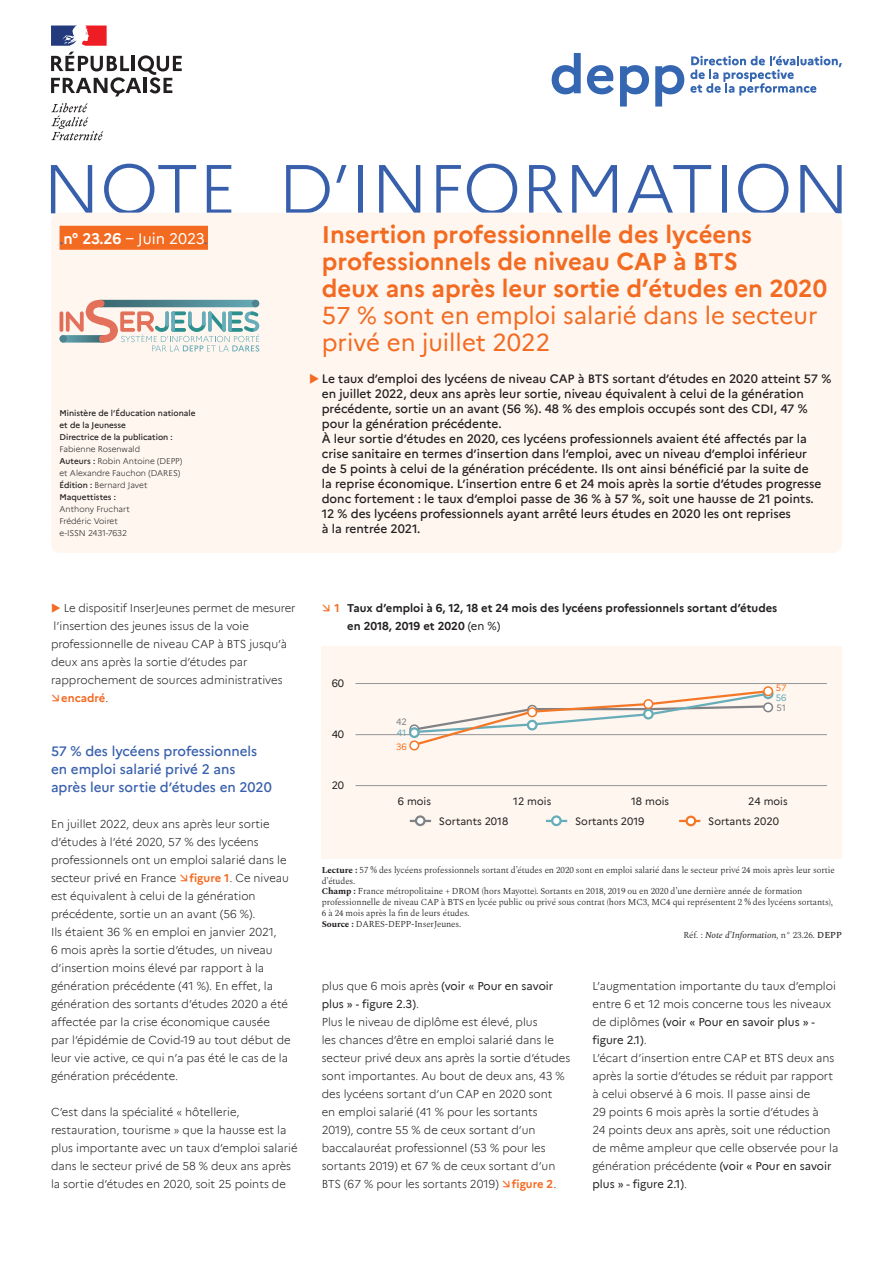
<style>
.page{position:relative;width:893px;height:1263px;background:#fff}
.page>*{position:absolute;margin:0;border:0;box-sizing:border-box;transform-origin:0 0}
.t1{font:300 69px "Marianne";color:#375fac}
.t2{font:700 24px/27px "Marianne";color:#f36a21}
.t3{font:24px/27px "Marianne";color:#f36a21}
.t4{font:15px "Marianne";color:#fff}
.t5{font:500 13.5px/18px "Marianne";color:#375fac}
.t6{font:500 12px/15px "Marianne";color:#231f20}
.t7{font:300 11.25px/18px "Marianne";color:#231f20}
.t8{font:700 11.25px/18px "Marianne";color:#231f20}
.t9{font:700 11.25px "Marianne";color:#f36a21}
.t10{font:10.5px "Marianne";letter-spacing:.005em;color:#231f20}
.t11{font:300 9px "Spectral";letter-spacing:-.01em;color:#231f20}
.t12{font:italic 9px "Spectral";color:#231f20}
.t13{font:9px "Marianne";color:#808285}
.t14{font:9px "Marianne";color:#67acb9}
.t15{font:9px "Marianne";color:#f47728}
.t16{font:300 8.25px/12px "Marianne";color:#231f20}
.t17{font:500 8.25px/12px "Marianne";color:#231f20}
.s1{color:#375fac}
.s2{font-weight:700}
.s3{font-weight:500}
.s4{font-weight:300;color:#231f20}
.s5{font-weight:700;color:#f36a21}
.s6{font-weight:400}
.s7{font-weight:300;font-style:normal}
.s8{font-weight:500;font-style:normal}
</style>
<div class="page">
<div style="left:51px;top:213px;width:791px;height:340px;background:#fef6ef;border-radius:9px"></div>
<div style="left:60px;top:226px;width:148px;height:24px;background:#f36a21"></div>
<svg style="left:51px;top:52px;width:131px;height:45px"></svg>
<svg style="left:51px;top:103px;width:52px;height:37px"></svg>
<svg style="left:51px;top:26px;width:56px;height:20px"></svg>
<svg style="left:552px;top:53px;width:29px;height:41px"></svg>
<svg style="left:587px;top:65px;width:27px;height:29px"></svg>
<svg style="left:620px;top:65px;width:29px;height:42px"></svg>
<svg style="left:655px;top:65px;width:29px;height:42px"></svg>
<svg style="left:690px;top:56px;width:152px;height:40px"></svg>
<div style="left:322px;top:646px;width:520px;height:213px;background:#fef6ef"></div>
<hr style="left:356px;top:683px;width:471px;height:1px;background:#939598">
<hr style="left:356px;top:734px;width:471px;height:1px;background:#939598">
<hr style="left:356px;top:785px;width:471px;height:1px;background:#939598">
<hr style="left:679px;top:820px;width:21px;height:2px;background:#f47728">
<hr style="left:546px;top:820px;width:21px;height:2px;background:#67acb9">
<div style="left:552px;top:816px;width:9px;height:9px;background:#fff;border-radius:50%"></div>
<div style="left:551px;top:815px;width:11px;height:11px;border:2px solid #67acb9;border-radius:50%"></div>
<hr style="left:410px;top:820px;width:21px;height:2px;background:#808285">
<div style="left:416px;top:816px;width:8px;height:9px;background:#fff;border-radius:50%"></div>
<div style="left:415px;top:815px;width:11px;height:11px;border:2px solid #808285;border-radius:50%"></div>
<svg style="left:687px;top:817px;width:8px;height:8px"></svg>
<div style="left:685px;top:815px;width:11px;height:11px;border:2px solid #f47728;border-radius:50%"></div>
<div style="left:763px;top:702px;width:10px;height:10px;border:2px solid #808285;border-radius:50%"></div>
<div style="left:409px;top:724px;width:10px;height:10px;border:2px solid #808285;border-radius:50%"></div>
<div style="left:763px;top:688px;width:10px;height:11px;border:2px solid #67acb9;border-radius:50%"></div>
<div style="left:409px;top:727px;width:11px;height:11px;border:2px solid #67acb9;border-radius:50%"></div>
<svg style="left:412px;top:690px;width:359px;height:57px"></svg>
<div style="left:764px;top:687px;width:8px;height:8px;background:#fff;border-radius:50%"></div>
<div style="left:763px;top:686px;width:10px;height:10px;border:2px solid #f47728;border-radius:50%"></div>
<div style="left:644px;top:700px;width:9px;height:8px;background:#fff;border-radius:50%"></div>
<div style="left:643px;top:699px;width:10px;height:10px;border:2px solid #f47728;border-radius:50%"></div>
<div style="left:410px;top:741px;width:9px;height:9px;background:#fff;border-radius:50%"></div>
<div style="left:409px;top:740px;width:10px;height:10px;border:2px solid #f47728;border-radius:50%"></div>
<div style="left:528px;top:708px;width:8px;height:8px;background:#fff;border-radius:50%"></div>
<div style="left:527px;top:707px;width:10px;height:10px;border:2px solid #f47728;border-radius:50%"></div>
<hr style="left:60px;top:311px;width:3px;height:21px;background:#e2705b;border-radius:2px">
<div style="left:60px;top:335px;width:7px;height:8px;background:#4e848e;border-radius:50%"></div>
<svg style="left:66px;top:300px;width:193px;height:52px"></svg>
<h1 class="t1" style="left:43px;top:136px;width:808px">NOTE D’INFORMATION</h1>
<h3 class="t4" style="left:60px;top:227px;width:150px"><span class="s1">.</span><span class="s2">n° 23.26</span> – Juin 2023<span class="s1">.</span></h3>
<h2 class="t2" style="left:322px;top:219px;width:507px">Insertion professionnelle des lycéens professionnels de niveau CAP à BTS<br>deux ans après leur sortie d’études en 2020</h2>
<h2 class="t3" style="left:322px;top:300px;width:497px">57 % sont en emploi salarié dans le secteur privé en juillet 2022</h2>
<p class="t6" style="left:322px;top:371px;width:511px">Le taux d’emploi des lycéens de niveau CAP à BTS sortant d’études en 2020 atteint 57 % en juillet 2022, deux ans après leur sortie, niveau équivalent à celui de la génération précédente, sortie un an avant (56 %). 48 % des emplois occupés sont des CDI, 47 % pour la génération précédente.<br>À leur sortie d’études en 2020, ces lycéens professionnels avaient été affectés par la crise sanitaire en termes d’insertion dans l’emploi, avec un niveau d’emploi inférieur<br>de 5 points à celui de la génération précédente. Ils ont ainsi bénéficié par la suite de<br>la reprise économique. L’insertion entre 6 et 24 mois après la sortie d’études progresse donc fortement : le taux d’emploi passe de 36 % à 57 %, soit une hausse de 21 points.<br>12 % des lycéens professionnels ayant arrêté leurs études en 2020 les ont reprises<br>à la rentrée 2021.</p>
<p class="t17" style="left:60px;top:406px;width:137px">Ministère de l’Éducation nationale et de la Jeunesse<br>Directrice de la publication :</p>
<p class="t16" style="left:60px;top:442px;width:124px">Fabienne Rosenwald<br><span class="s3">Auteurs :</span> Robin Antoine (DEPP) et Alexandre Fauchon (DARES)<br><span class="s3">Édition :</span> Bernard Javet<br><span class="s3">Maquettistes :</span></p>
<p class="t16" style="left:60px;top:502px;width:72px">Anthony Fruchart<br>Frédéric Voiret e-ISSN 2431-7632</p>
<p class="t7" style="left:64px;top:598px;width:233px">Le dispositif InserJeunes permet de mesurer</p>
<p class="t7" style="left:54px;top:616px;width:197px">l’insertion des jeunes issus de la voie</p>
<p class="t7" style="left:51px;top:634px;width:238px">professionnelle de niveau CAP à BTS jusqu’à</p>
<p class="t7" style="left:51px;top:652px;width:198px">deux ans après la sortie d’études par</p>
<p class="t7" style="left:51px;top:670px;width:233px">rapprochement de sources administratives</p>
<p class="t9" style="left:61px;top:689px;width:49px">encadré<span class="s4">.</span></p>
<p class="t5" style="left:51px;top:741px;width:222px">57 % des lycéens professionnels en emploi salarié privé 2 ans après leur sortie d’études en 2020</p>
<p class="t7" style="left:51px;top:814px;width:241px">En juillet 2022, deux ans après leur sortie d’études à l’été 2020, 57 % des lycéens professionnels ont un emploi salarié dans le secteur privé en France <span class="s5">figure 1</span>. Ce niveau est équivalent à celui de la génération précédente, sortie un an avant (56 %).<br>Ils étaient 36 % en emploi en janvier 2021,<br>6 mois après la sortie d’études, un niveau d’insertion moins élevé par rapport à la génération précédente (41 %). En effet, la génération des sortants d’études 2020 a été affectée par la crise économique causée par l’épidémie de Covid-19 au tout début de leur vie active, ce qui n’a pas été le cas de la génération précédente.</p>
<p class="t7" style="left:51px;top:1102px;width:248px">C’est dans la spécialité « hôtellerie, restauration, tourisme » que la hausse est la plus importante avec un taux d’emploi salarié dans le secteur privé de 58 % deux ans après la sortie d’études en 2020, soit 25 points de</p>
<p class="t9" style="left:334px;top:599px;width:7px">1</p>
<p class="t8" style="left:347px;top:598px;width:431px">Taux d’emploi à 6, 12, 18 et 24 mois des lycéens professionnels sortant d’études en 2018, 2019 et 2020 <span class="s6">(en %)</span></p>
<p class="t10" style="left:332px;top:675px;width:14px">60</p>
<p class="t10" style="left:332px;top:726px;width:14px">40</p>
<p class="t10" style="left:332px;top:777px;width:14px">20</p>
<p class="t15" style="left:776px;top:681px;width:12px">57</p>
<p class="t14" style="left:776px;top:691px;width:12px">56</p>
<p class="t13" style="left:396px;top:715px;width:12px">42</p>
<p class="t14" style="left:397px;top:726px;width:11px">41</p>
<p class="t15" style="left:396px;top:739px;width:12px">36</p>
<p class="t13" style="left:776px;top:701px;width:11px">51</p>
<p class="t10" style="left:398px;top:793px;width:35px">6 mois</p>
<p class="t10" style="left:513px;top:793px;width:40px">12 mois</p>
<p class="t10" style="left:631px;top:793px;width:40px">18 mois</p>
<p class="t10" style="left:748px;top:793px;width:41px">24 mois</p>
<p class="t10" style="left:439px;top:813px;width:71px">Sortants 2018</p>
<p class="t10" style="left:575px;top:813px;width:71px">Sortants 2019</p>
<p class="t10" style="left:708px;top:813px;width:72px">Sortants 2020</p>
<p class="t11" style="left:322px;top:863px;width:515px"><span class="s2">Lecture :</span> 57 % des lycéens professionnels sortant d’études en 2020 sont en emploi salarié dans le secteur privé 24 mois après leur sortie</p>
<p class="t11" style="left:322px;top:874px;width:35px">d’études.</p>
<p class="t11" style="left:322px;top:885px;width:482px"><span class="s2">Champ :</span> France métropolitaine + DROM (hors Mayotte). Sortants en 2018, 2019 ou en 2020 d’une dernière année de formation</p>
<p class="t11" style="left:322px;top:896px;width:513px">professionnelle de niveau CAP à BTS en lycée public ou privé sous contrat (hors MC3, MC4 qui représentent 2 % des lycéens sortants),</p>
<p class="t11" style="left:322px;top:906px;width:149px">6 à 24 mois après la fin de leurs études.</p>
<p class="t11" style="left:322px;top:917px;width:141px"><span class="s2">Source :</span> DARES-DEPP-InserJeunes.</p>
<p class="t12" style="left:683px;top:928px;width:160px"><span class="s7">Réf. :</span> Note d’Information, <span class="s7">n° 23.26.</span> <span class="s8">DEPP</span></p>
<p class="t7" style="left:322px;top:976px;width:250px">plus que 6 mois après <span class="s6">(voir « Pour en savoir plus » - figure 2.3)</span>.<br>Plus le niveau de diplôme est élevé, plus<br>les chances d’être en emploi salarié dans le secteur privé deux ans après la sortie d’études sont importantes. Au bout de deux ans, 43 % des lycéens sortant d’un CAP en 2020 sont<br>en emploi salarié (41 % pour les sortants 2019), contre 55 % de ceux sortant d’un baccalauréat professionnel (53 % pour les sortants 2019) et 67 % de ceux sortant d’un BTS (67 % pour les sortants 2019) <span class="s5">figure 2</span>.</p>
<p class="t7" style="left:592px;top:976px;width:247px">L’augmentation importante du taux d’emploi entre 6 et 12 mois concerne tous les niveaux de diplômes <span class="s6">(voir « Pour en savoir plus » - figure 2.1)</span>.<br>L’écart d’insertion entre CAP et BTS deux ans après la sortie d’études se réduit par rapport à celui observé à 6 mois. Il passe ainsi de<br>29 points 6 mois après la sortie d’études à<br>24 points deux ans après, soit une réduction de même ampleur que celle observée pour la génération précédente <span class="s6">(voir « Pour en savoir plus » - figure 2.1)</span>.</p>
</div>
